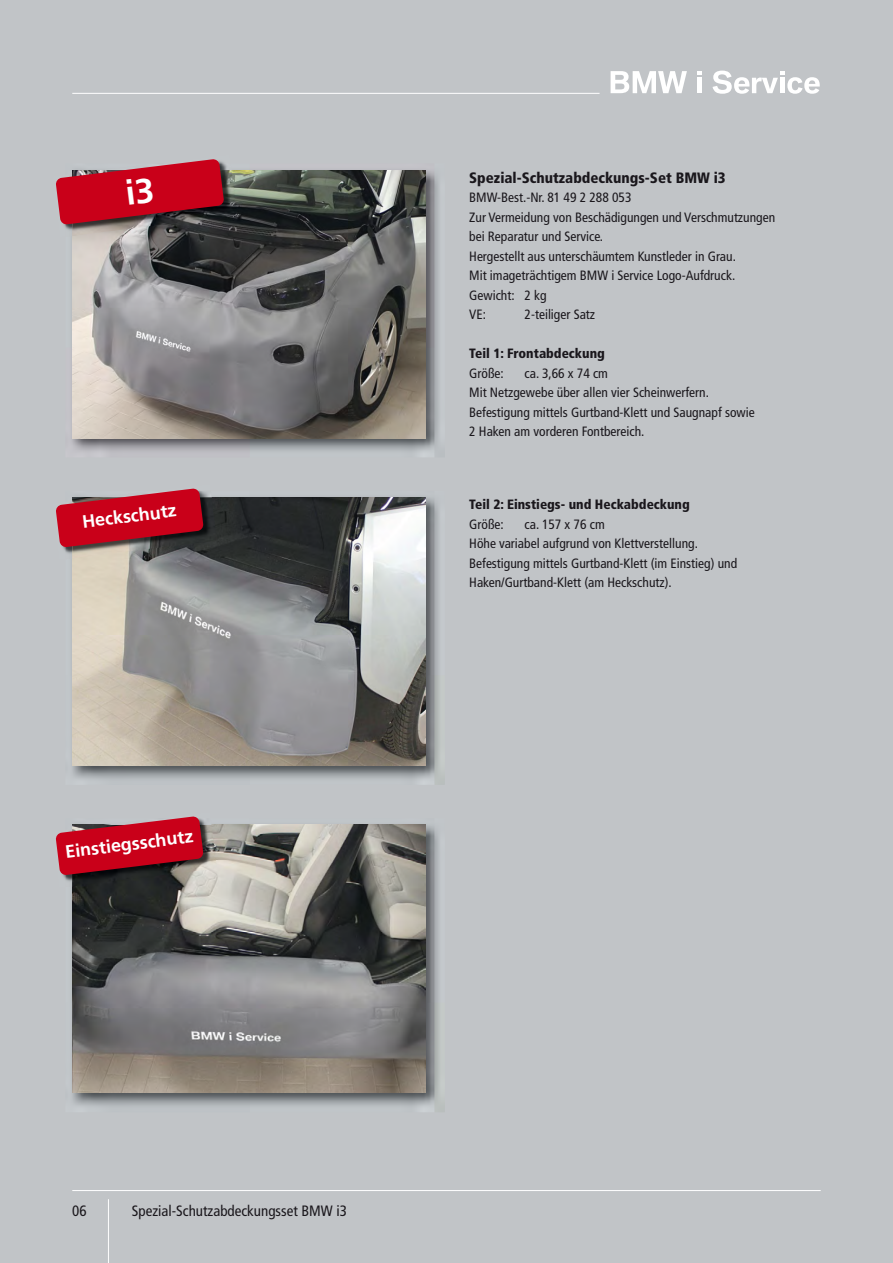
<style>
.page{position:relative;width:893px;height:1263px;background:#c1c4c7}
.page>*{position:absolute;margin:0;border:0;box-sizing:border-box;transform-origin:0 0}
.t1{font:700 18px "Frutiger";color:#fff}
.t2{font:condensed 15px "Frutiger";color:#1a171c}
.t3{font:900 condensed 15px "Frutiger";color:#1a171c}
.t4{font:condensed 13.5px/19.5px "Frutiger";color:#1a171c}
.t5{font:900 condensed 13.5px "Frutiger";color:#1a171c}
</style>
<div class="page">
<img style="left:72px;top:170px;width:366px;height:287px">
<img style="left:72px;top:170px;width:353px;height:268px">
<img style="left:72px;top:497px;width:367px;height:288px">
<img style="left:72px;top:497px;width:353px;height:268px">
<img style="left:72px;top:824px;width:367px;height:288px">
<img style="left:72px;top:825px;width:353px;height:268px">
<hr style="left:72px;top:1190px;width:749px;height:1px;background:#fff">
<hr style="left:108px;top:1199px;width:1px;height:64px;background:#fff">
<img style="left:64px;top:225px;width:8px;height:6px">
<img style="left:224px;top:164px;width:3px;height:6px">
<img style="left:72px;top:170px;width:165px;height:66px">
<img style="left:63px;top:875px;width:9px;height:7px">
<img style="left:72px;top:825px;width:145px;height:61px">
<svg style="left:56px;top:816px;width:148px;height:59px;background:#b12536"></svg>
<img style="left:63px;top:547px;width:9px;height:7px">
<img style="left:204px;top:492px;width:4px;height:5px">
<img style="left:72px;top:497px;width:145px;height:61px">
<svg style="left:56px;top:488px;width:148px;height:59px;background:#b12536"></svg>
<hr style="left:72px;top:93px;width:528px;height:1px;background:#fff">
<svg style="left:611px;top:71px;width:76px;height:22px"></svg>
<svg style="left:712px;top:71px;width:108px;height:23px"></svg>
<hr style="left:697px;top:78px;width:4px;height:15px;background:#fff">
<svg style="left:697px;top:71px;width:4px;height:4px"></svg>
<svg style="left:56px;top:159px;width:168px;height:66px;background:#b12638"></svg>
<h1 class="t1" style="left:81px;top:514px;width:96px;rotate:-7deg">Heckschutz</h1>
<h1 class="t1" style="left:64px;top:844px;width:130px;rotate:-7deg">Einstiegsschutz</h1>
<p class="t3" style="left:469px;top:172px;width:258px">Spezial-Schutzabdeckungs-Set BMW i3</p>
<p class="t4" style="left:469px;top:189px;width:307px">BMW-Best.-Nr. 81 49 2 288 053<br>Zur Vermeidung von Beschädigungen und Verschmutzungen bei Reparatur und Service.<br>Hergestellt aus unterschäumtem Kunstleder in Grau.<br>Mit imageträchtigem BMW i Service Logo-Aufdruck.<br>Gewicht: 2 kg<br>VE:</p>
<p class="t4" style="left:525px;top:306px;width:72px">2-teiliger Satz</p>
<p class="t5" style="left:469px;top:348px;width:137px">Teil 1: Frontabdeckung</p>
<p class="t4" style="left:469px;top:364px;width:36px">Größe:</p>
<p class="t4" style="left:469px;top:364px;width:287px;text-indent:55px">ca. 3,66 x 74 cm<br>Mit Netzgewebe über allen vier Scheinwerfern.<br>Befestigung mittels Gurtband-Klett und Saugnapf sowie 2 Haken am vorderen Fontbereich.</p>
<p class="t5" style="left:469px;top:499px;width:222px">Teil 2: Einstiegs- und Heckabdeckung</p>
<p class="t4" style="left:469px;top:515px;width:36px">Größe:</p>
<p class="t4" style="left:469px;top:515px;width:269px;text-indent:55px">ca. 157 x 76 cm<br>Höhe variabel aufgrund von Klettverstellung.<br>Befestigung mittels Gurtband-Klett (im Einstieg) und Haken/Gurtband-Klett (am Heckschutz).</p>
<p class="t2" style="left:72px;top:1204px;width:16px">06</p>
<p class="t2" style="left:132px;top:1204px;width:217px">Spezial-Schutzabdeckungsset BMW i3</p>
</div>
